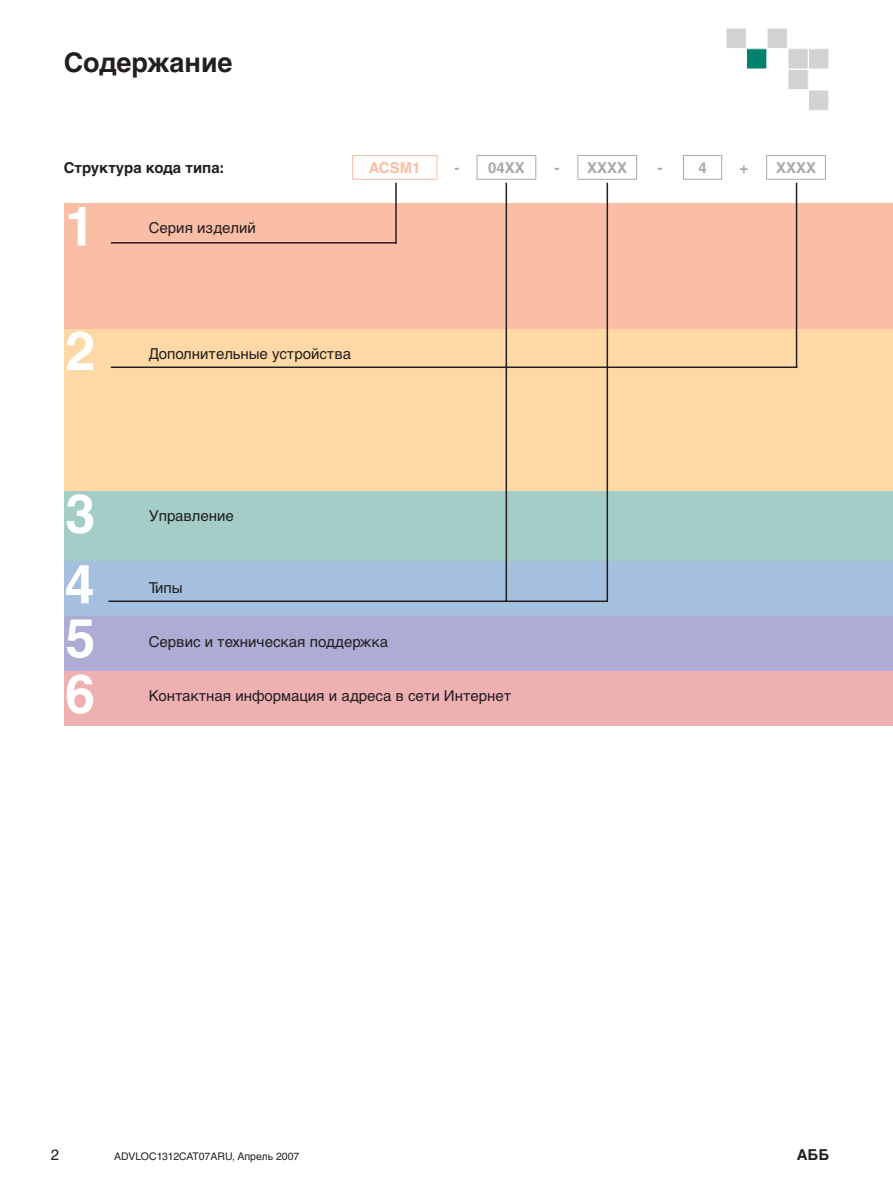
<style>
.page{position:relative;width:893px;height:1187px;background:#fff}
.page>*{position:absolute;margin:0;border:0;box-sizing:border-box;transform-origin:0 0}
.t1{font:700 54px/70.5px "Helvetica Cyr";color:#fff}
.t2{font:700 27px "Helvetica Cyr";color:#231f20}
.t3{font:15px "Helvetica Cyr Upright";color:#231f20}
.t4{font:700 15px "Helvetica Cyr";color:#231f20}
.t5{font:700 15px "Helvetica Cyr";color:#a8a9ad}
.t6{font:700 15px "Helvetica Cyr";color:#fabda6}
.t7{font:10.5px "Helvetica Cyr Upright";color:#231f20}
</style>
<div class="page">
<div style="left:64px;top:670px;width:829px;height:55px;background:#efb0b2"></div>
<div style="left:64px;top:615px;width:829px;height:55px;background:#adacd4"></div>
<div style="left:64px;top:561px;width:829px;height:54px;background:#a4c0de"></div>
<div style="left:64px;top:490px;width:829px;height:71px;background:#a4cdc7"></div>
<div style="left:64px;top:328px;width:829px;height:162px;background:#fed9a6"></div>
<div style="left:64px;top:203px;width:829px;height:126px;background:#fabda6"></div>
<div style="left:726px;top:28px;width:20px;height:20px;background:#d1d2d4"></div>
<div style="left:726px;top:28px;width:21px;height:21px;border:1px solid #fff"></div>
<div style="left:746px;top:49px;width:21px;height:20px;background:#00806d"></div>
<div style="left:746px;top:48px;width:21px;height:21px;border:1px solid #fff"></div>
<div style="left:767px;top:28px;width:20px;height:20px;background:#d1d2d4"></div>
<div style="left:767px;top:28px;width:21px;height:21px;border:1px solid #fff"></div>
<div style="left:788px;top:49px;width:20px;height:20px;background:#d1d2d4"></div>
<div style="left:787px;top:48px;width:22px;height:21px;border:1px solid #fff"></div>
<div style="left:808px;top:49px;width:21px;height:20px;background:#d1d2d4"></div>
<div style="left:808px;top:48px;width:21px;height:21px;border:1px solid #fff"></div>
<div style="left:788px;top:69px;width:20px;height:21px;background:#d1d2d4"></div>
<div style="left:787px;top:69px;width:22px;height:21px;border:1px solid #fff"></div>
<div style="left:808px;top:90px;width:21px;height:20px;background:#d1d2d4"></div>
<div style="left:808px;top:90px;width:21px;height:21px;border:1px solid #fff"></div>
<hr style="left:111px;top:242px;width:285px;height:1px;background:#231f20">
<hr style="left:395px;top:183px;width:2px;height:60px;background:#231f20">
<hr style="left:108px;top:600px;width:500px;height:2px;background:#231f20">
<hr style="left:607px;top:183px;width:1px;height:417px;background:#231f20">
<hr style="left:506px;top:183px;width:1px;height:418px;background:#231f20">
<hr style="left:111px;top:366px;width:686px;height:2px;background:#231f20">
<hr style="left:796px;top:183px;width:1px;height:184px;background:#231f20">
<hr style="left:352px;top:155px;width:85px;height:1px;background:#fabda6">
<svg style="left:352px;top:156px;width:1px;height:23px"></svg>
<svg style="left:437px;top:156px;width:1px;height:23px"></svg>
<hr style="left:352px;top:179px;width:85px;height:1px;background:#fabda6">
<hr style="left:477px;top:155px;width:59px;height:1px;background:#a8a9ad">
<svg style="left:477px;top:156px;width:1px;height:23px"></svg>
<svg style="left:535px;top:156px;width:1px;height:23px"></svg>
<hr style="left:577px;top:155px;width:60px;height:1px;background:#a8a9ad">
<svg style="left:577px;top:156px;width:1px;height:23px"></svg>
<svg style="left:636px;top:156px;width:1px;height:23px"></svg>
<hr style="left:683px;top:155px;width:39px;height:1px;background:#a8a9ad">
<svg style="left:683px;top:156px;width:1px;height:23px"></svg>
<svg style="left:721px;top:156px;width:1px;height:23px"></svg>
<hr style="left:766px;top:155px;width:60px;height:1px;background:#a8a9ad">
<svg style="left:766px;top:156px;width:1px;height:23px"></svg>
<svg style="left:825px;top:156px;width:1px;height:23px"></svg>
<hr style="left:477px;top:179px;width:59px;height:1px;background:#a8a9ad">
<hr style="left:577px;top:179px;width:60px;height:1px;background:#a8a9ad">
<hr style="left:683px;top:179px;width:39px;height:1px;background:#a8a9ad">
<hr style="left:766px;top:179px;width:60px;height:1px;background:#a8a9ad">
<h2 class="t2" style="left:64px;top:52px;width:170px">Содержание</h2>
<p class="t4" style="left:64px;top:161px;width:162px">Структура кода типа:</p>
<p class="t6" style="left:369px;top:162px;width:53px">ACSM1</p>
<p class="t5" style="left:454px;top:162px;width:72px">- 04XX</p>
<p class="t5" style="left:554px;top:162px;width:74px">- XXXX</p>
<p class="t5" style="left:657px;top:162px;width:51px">- 4</p>
<p class="t5" style="left:740px;top:162px;width:10px">+</p>
<p class="t5" style="left:776px;top:162px;width:42px">XXXX</p>
<h1 class="t1" style="left:65px;top:196px;width:32px">1</h1>
<h1 class="t1" style="left:65px;top:320px;width:32px">2</h1>
<h1 class="t1" style="left:65px;top:483px;width:32px">3<br>4</h1>
<h1 class="t1" style="left:65px;top:614px;width:32px;line-height:55.7px">5<br>6</h1>
<p class="t3" style="left:149px;top:222px;width:109px">Серия изделий</p>
<p class="t3" style="left:149px;top:348px;width:204px">Дополнительные устройства</p>
<p class="t3" style="left:149px;top:510px;width:87px">Управление</p>
<p class="t3" style="left:149px;top:582px;width:35px">Типы</p>
<p class="t3" style="left:149px;top:636px;width:241px">Сервис и техническая поддержка</p>
<p class="t3" style="left:149px;top:690px;width:364px">Контактная информация и адреса в сети Интернет</p>
<p class="t3" style="left:51px;top:1148px;width:10px">2</p>
<p class="t7" style="left:114px;top:1151px;width:187px">ADVLOC1312CAT07ARU, Апрель 2007</p>
<p class="t4" style="left:797px;top:1148px;width:34px">АББ</p>
</div>
